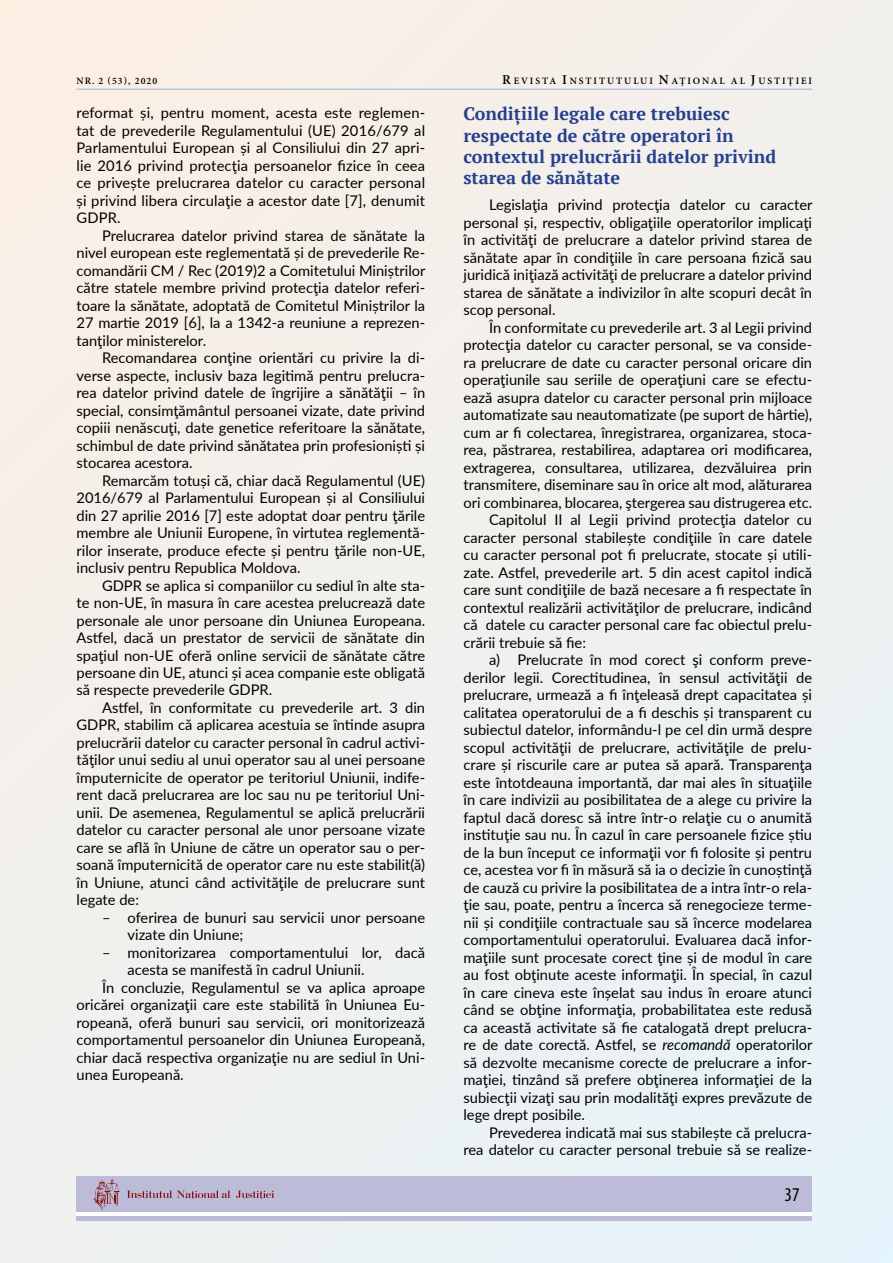
<style>
.page{position:relative;width:893px;height:1263px;background:#f1f0ed}
.page>*{position:absolute;margin:0;border:0;box-sizing:border-box;transform-origin:0 0}
.t1{font:condensed 19.5px "Myriad Pro";color:#000}
.t2{font:700 18px/21.5px "PT Serif";color:#25408f}
.t3{font:14.7px/17.5px "Lato";color:#000;text-align:justify}
.t4{font:600 9.75px "Minion Pro";letter-spacing:.195em;color:#000}
.s1{font-size:13.5px}
.s2{font-style:italic}
</style>
<div class="page">
<hr style="left:77px;top:89px;width:735px;height:1px;background:#95b6df">
<div style="left:77px;top:1176px;width:735px;height:45px;background:#bcbcd8"></div>
<hr style="left:77px;top:1213px;width:735px;height:3px;background:#fff">
<svg style="left:127px;top:1190px;width:103px;height:9px"></svg>
<svg style="left:236px;top:1190px;width:38px;height:9px"></svg>
<svg style="left:94px;top:1179px;width:26px;height:31px"></svg>
<p class="t4" style="left:77px;top:74px;width:82px">NR. 2 (53), 2020</p>
<p class="t4" style="left:502px;top:74px;width:311px"><span class="s1">R</span>EVISTA <span class="s1">I</span>NSTITUTULUI <span class="s1">N</span>AŢIONAL AL <span class="s1">J</span>USTIŢIEI</p>
<p class="t3" style="left:77px;top:103px;width:350px">reformat și, pentru moment, acesta este reglemen&shy;tat de prevederile Regulamentului (UE) 2016/679 al Parlamentului European și al Consiliului din 27 apri&shy;lie 2016 privind protecţia persoanelor fizice în ceea ce privește prelucrarea datelor cu caracter personal și privind libera circulaţie a acestor date [7], denumit GDPR.</p>
<p class="t3" style="left:77px;top:226px;width:350px;text-indent:26px">Prelucrarea datelor privind starea de sănătate la nivel european este reglementată și de prevederile Re&shy;comandării CM / Rec (2019)2 a Comitetului Miniștrilor către statele membre privind protecţia datelor referi&shy;toare la sănătate, adoptată de Comitetul Miniștrilor la 27 martie 2019 [6], la a 1342-a reuniune a reprezen&shy;tanţilor ministerelor.</p>
<p class="t3" style="left:77px;top:348px;width:350px;text-indent:26px">Recomandarea conţine orientări cu privire la di&shy;verse aspecte, inclusiv baza legitimă pentru prelucra&shy;rea datelor privind datele de îngrijire a sănătăţii – în special, consimţământul persoanei vizate, date privind copiii nenăscuţi, date genetice referitoare la sănătate, schimbul de date privind sănătatea prin profesioniști și stocarea acestora.</p>
<p class="t3" style="left:77px;top:471px;width:350px;text-indent:26px">Remarcăm totuși că, chiar dacă Regulamentul (UE)<br>2016/679 al Parlamentului European și al Consiliului din 27 aprilie 2016 [7] este adoptat doar pentru ţările membre ale Uniunii Europene, în virtutea reglementă&shy;rilor inserate, produce efecte și pentru ţările non-UE, inclusiv pentru Republica Moldova.</p>
<p class="t3" style="left:77px;top:576px;width:350px;text-indent:26px">GDPR se aplica si companiilor cu sediul în alte sta&shy;te non-UE, în masura în care acestea prelucrează date personale ale unor persoane din Uniunea Europeana.<br>Astfel, dacă un prestator de servicii de sănătate din spaţiul non-UE oferă online servicii de sănătate către persoane din UE, atunci și acea companie este obligată să respecte prevederile GDPR.</p>
<p class="t3" style="left:77px;top:698px;width:350px;text-indent:26px">Astfel, în conformitate cu prevederile art. 3 din GDPR, stabilim că aplicarea acestuia se întinde asupra prelucrării datelor cu caracter personal în cadrul activi&shy;tăţilor unui sediu al unui operator sau al unei persoane împuternicite de operator pe teritoriul Uniunii, indife&shy;rent dacă prelucrarea are loc sau nu pe teritoriul Uni&shy;unii. De asemenea, Regulamentul se aplică prelucrării datelor cu caracter personal ale unor persoane vizate care se află în Uniune de către un operator sau o per&shy;soană împuternicită de operator care nu este stabilit(ă) în Uniune, atunci când activităţile de prelucrare sunt legate de:</p>
<p class="t3" style="left:128px;top:908px;width:299px;text-indent:-26px">– oferirea de bunuri sau servicii unor persoane vizate din Uniune;</p>
<p class="t3" style="left:102px;top:943px;width:325px">– monitorizarea comportamentului lor, dacă</p>
<p class="t3" style="left:128px;top:961px;width:239px">acesta se manifestă în cadrul Uniunii.</p>
<p class="t3" style="left:102px;top:978px;width:325px">În concluzie, Regulamentul se va aplica aproape</p>
<p class="t3" style="left:77px;top:996px;width:350px">oricărei organizaţii care este stabilită în Uniunea Eu-</p>
<p class="t3" style="left:77px;top:1013px;width:350px">ropeană, oferă bunuri sau servicii, ori monitorizează</p>
<p class="t3" style="left:77px;top:1031px;width:350px">comportamentul persoanelor din Uniunea Europeană,</p>
<p class="t3" style="left:77px;top:1048px;width:350px">chiar dacă respectiva organizaţie nu are sediul în Uni-</p>
<p class="t3" style="left:77px;top:1066px;width:109px">unea Europeană.</p>
<p class="t2" style="left:463px;top:103px;width:314px">Condiţiile legale care trebuiesc respectate de către operatori în contextul prelucrării datelor privind starea de sănătate</p>
<p class="t3" style="left:463px;top:196px;width:350px;text-indent:26px">Legislaţia privind protecţia datelor cu caracter personal și, respectiv, obligaţiile operatorilor implicaţi în activităţi de prelucrare a datelor privind starea de sănătate apar în condiţiile în care persoana fizică sau juridică iniţiază activităţi de prelucrare a datelor privind starea de sănătate a indivizilor în alte scopuri decât în scop personal.</p>
<p class="t3" style="left:489px;top:318px;width:325px">În conformitate cu prevederile art. 3 al Legii privind</p>
<p class="t3" style="left:463px;top:336px;width:350px">protecţia datelor cu caracter personal, se va conside-</p>
<p class="t3" style="left:463px;top:353px;width:350px">ra prelucrare de date cu caracter personal oricare din</p>
<p class="t3" style="left:463px;top:371px;width:350px">operaţiunile sau seriile de operaţiuni care se efectu-</p>
<p class="t3" style="left:463px;top:388px;width:350px">ează asupra datelor cu caracter personal prin mijloace</p>
<p class="t3" style="left:463px;top:406px;width:350px">automatizate sau neautomatizate (pe suport de hârtie),</p>
<p class="t3" style="left:463px;top:423px;width:350px">cum ar fi colectarea, înregistrarea, organizarea, stoca-</p>
<p class="t3" style="left:463px;top:441px;width:350px">rea, păstrarea, restabilirea, adaptarea ori modificarea,</p>
<p class="t3" style="left:463px;top:458px;width:350px">extragerea, consultarea, utilizarea, dezvăluirea prin</p>
<p class="t3" style="left:463px;top:476px;width:350px">transmitere, diseminare sau în orice alt mod, alăturarea</p>
<p class="t3" style="left:463px;top:493px;width:350px">ori combinarea, blocarea, ştergerea sau distrugerea etc.</p>
<p class="t3" style="left:489px;top:511px;width:325px">Capitolul II al Legii privind protecţia datelor cu</p>
<p class="t3" style="left:463px;top:528px;width:350px">caracter personal stabilește condiţiile în care datele</p>
<p class="t3" style="left:463px;top:546px;width:350px">cu caracter personal pot fi prelucrate, stocate și utili-</p>
<p class="t3" style="left:463px;top:563px;width:350px">zate. Astfel, prevederile art. 5 din acest capitol indică</p>
<p class="t3" style="left:463px;top:581px;width:350px">care sunt condiţiile de bază necesare a fi respectate în</p>
<p class="t3" style="left:463px;top:598px;width:350px">contextul realizării activităţilor de prelucrare, indicând</p>
<p class="t3" style="left:463px;top:616px;width:350px">că datele cu caracter personal care fac obiectul prelu-</p>
<p class="t3" style="left:463px;top:633px;width:124px">crării trebuie să fie:</p>
<p class="t3" style="left:489px;top:650px;width:325px">a) Prelucrate în mod corect şi conform preve-</p>
<p class="t3" style="left:463px;top:668px;width:350px">derilor legii. Corectitudinea, în sensul activităţii de</p>
<p class="t3" style="left:463px;top:685px;width:350px">prelucrare, urmează a fi înţeleasă drept capacitatea și</p>
<p class="t3" style="left:463px;top:703px;width:350px">calitatea operatorului de a fi deschis și transparent cu</p>
<p class="t3" style="left:463px;top:720px;width:350px">subiectul datelor, informându-l pe cel din urmă despre</p>
<p class="t3" style="left:463px;top:738px;width:350px">scopul activităţii de prelucrare, activităţile de prelu-</p>
<p class="t3" style="left:463px;top:755px;width:350px">crare și riscurile care ar putea să apară. Transparenţa</p>
<p class="t3" style="left:463px;top:773px;width:350px">este întotdeauna importantă, dar mai ales în situaţiile</p>
<p class="t3" style="left:463px;top:790px;width:350px">în care indivizii au posibilitatea de a alege cu privire la</p>
<p class="t3" style="left:463px;top:808px;width:350px">faptul dacă doresc să intre într-o relaţie cu o anumită</p>
<p class="t3" style="left:463px;top:825px;width:350px">instituţie sau nu. În cazul în care persoanele fizice știu</p>
<p class="t3" style="left:463px;top:843px;width:350px">de la bun început ce informaţii vor fi folosite și pentru</p>
<p class="t3" style="left:463px;top:860px;width:350px">ce, acestea vor fi în măsură să ia o decizie în cunoștinţă</p>
<p class="t3" style="left:463px;top:878px;width:350px">de cauză cu privire la posibilitatea de a intra într-o rela-</p>
<p class="t3" style="left:463px;top:895px;width:350px">ţie sau, poate, pentru a încerca să renegocieze terme-</p>
<p class="t3" style="left:463px;top:913px;width:350px">nii și condiţiile contractuale sau să încerce modelarea</p>
<p class="t3" style="left:463px;top:930px;width:350px">comportamentului operatorului. Evaluarea dacă infor-</p>
<p class="t3" style="left:463px;top:948px;width:350px">maţiile sunt procesate corect ţine și de modul în care</p>
<p class="t3" style="left:463px;top:965px;width:350px">au fost obţinute aceste informaţii. În special, în cazul</p>
<p class="t3" style="left:463px;top:983px;width:350px">în care cineva este înșelat sau indus în eroare atunci</p>
<p class="t3" style="left:463px;top:1000px;width:350px">când se obţine informaţia, probabilitatea este redusă</p>
<p class="t3" style="left:463px;top:1018px;width:350px">ca această activitate să fie catalogată drept prelucra-</p>
<p class="t3" style="left:463px;top:1035px;width:350px">re de date corectă. Astfel, se <span class="s2">recomandă</span> operatorilor</p>
<p class="t3" style="left:463px;top:1053px;width:350px">să dezvolte mecanisme corecte de prelucrare a infor-</p>
<p class="t3" style="left:463px;top:1070px;width:350px">maţiei, tinzând să prefere obţinerea informaţiei de la</p>
<p class="t3" style="left:463px;top:1088px;width:350px">subiecţii vizaţi sau prin modalităţi expres prevăzute de</p>
<p class="t3" style="left:463px;top:1105px;width:123px">lege drept posibile.</p>
<p class="t3" style="left:489px;top:1123px;width:325px">Prevederea indicată mai sus stabilește că prelucra-</p>
<p class="t3" style="left:463px;top:1140px;width:350px">rea datelor cu caracter personal trebuie să se realize-</p>
<h1 class="t1" style="left:784px;top:1183px;width:17px">37</h1>
</div>
